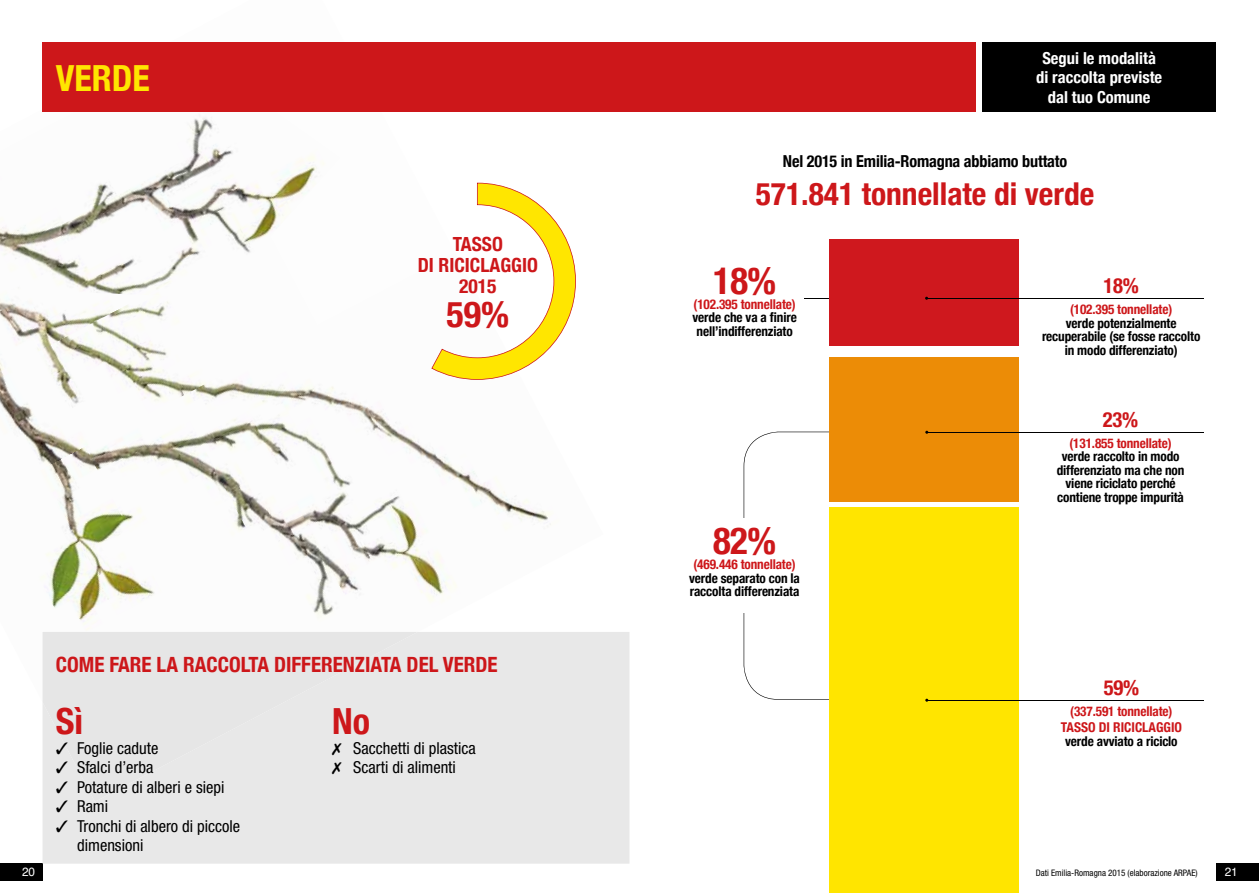
<style>
.page{position:relative;width:1259px;height:893px;background:#fff}
.page>*{position:absolute;margin:0;border:0;box-sizing:border-box;transform-origin:0 0}
.t1{font:700 condensed 37.5px "Helvetica Neue";color:#cd171a}
.t2{font:700 condensed 36px "Helvetica Neue";color:#cd171a}
.t3{font:700 condensed 36px "Helvetica Neue";color:#ffe600}
.t4{font:700 condensed 31.5px "Helvetica Neue";color:#cd171a}
.t5{font:700 condensed 21px "Helvetica Neue";color:#cd171a}
.t6{font:700 condensed 19.5px/21px "Helvetica Neue";color:#cd171a;text-align:center}
.t7{font:condensed 16.5px/19.5px "Helvetica Neue LT Std";color:#000}
.t8{font:700 condensed 16.5px/19.5px "Helvetica Neue";color:#fff;text-align:center}
.t9{font:700 condensed 16.5px "Helvetica Neue";letter-spacing:-.01em;color:#000}
.t10{font:700 condensed 13.5px/13.5px "Helvetica Neue";letter-spacing:-.01em;color:#000}
.t11{font:700 condensed 13.5px/16.2px "Helvetica Neue";letter-spacing:-.01em;color:#cd171a;text-align:center}
.t12{font:12px "Helvetica";color:#fff}
.t13{font:condensed 9px "Helvetica Neue LT Std";color:#000}
</style>
<div class="page">
<div style="left:0;top:864px;width:43px;height:17px;background:#000"></div>
<div style="left:1216px;top:864px;width:43px;height:17px;background:#000"></div>
<img style="left:301px;top:386px;width:250px;height:231px">
<img style="left:257px;top:42px;width:124px;height:1px">
<img style="left:168px;top:42px;width:89px;height:1px">
<img style="left:0;top:301px;width:317px;height:191px">
<img style="left:0;top:301px;width:146px;height:71px">
<img style="left:85px;top:398px;width:216px;height:160px">
<img style="left:0;top:298px;width:40px;height:14px">
<img style="left:0;top:446px;width:183px;height:256px">
<img style="left:0;top:52px;width:324px;height:243px">
<svg style="left:743px;top:432px;width:86px;height:268px"></svg>
<hr style="left:804px;top:298px;width:46px;height:1px;background:#000">
<div style="left:829px;top:239px;width:190px;height:118px;background:#cf181e"></div>
<div style="left:829px;top:357px;width:190px;height:150px;background:#ec8c06"></div>
<div style="left:829px;top:507px;width:190px;height:386px;background:#ffe500"></div>
<div style="left:668px;top:518px;width:153px;height:95px;background:#fff"></div>
<hr style="left:926px;top:298px;width:277px;height:1px;background:#000">
<hr style="left:927px;top:700px;width:276px;height:1px;background:#000">
<hr style="left:927px;top:432px;width:276px;height:1px;background:#000">
<div style="left:820px;top:346px;width:206px;height:11px;background:#fff"></div>
<hr style="left:817px;top:503px;width:205px;height:4px;background:#fff">
<svg style="left:431px;top:183px;width:145px;height:197px"></svg>
<div style="left:43px;top:632px;width:586px;height:232px;background:#e8e8e8"></div>
<div style="left:43px;top:632px;width:375px;height:170px;background:#e6e6e6"></div>
<div style="left:43px;top:43px;width:932px;height:69px;background:#cd171a"></div>
<div style="left:982px;top:43px;width:234px;height:69px;background:#000"></div>
<h2 class="t3" style="left:56px;top:49px;width:95px">VERDE</h2>
<h3 class="t6" style="left:418px;top:232px;width:122px">TASSO<br>DI RICICLAGGIO<br>2015</h3>
<h2 class="t2" style="left:446px;top:285px;width:64px">59%</h2>
<h3 class="t5" style="left:56px;top:647px;width:443px">COME FARE LA RACCOLTA DIFFERENZIATA DEL VERDE</h3>
<h2 class="t2" style="left:56px;top:691px;width:29px">Sì</h2>
<p class="t7" style="left:56px;top:738px;width:104px">✓ Foglie cadute</p>
<p class="t7" style="left:56px;top:757px;width:99px">✓ Sfalci d’erba</p>
<p class="t7" style="left:56px;top:777px;width:170px">✓ Potature di alberi e siepi</p>
<p class="t7" style="left:56px;top:796px;width:54px">✓ Rami</p>
<p class="t7" style="left:77px;top:816px;width:165px;text-indent:-21px">✓ Tronchi di albero di piccole dimensioni</p>
<h2 class="t2" style="left:332px;top:691px;width:39px">No</h2>
<p class="t7" style="left:332px;top:738px;width:145px">✗ Sacchetti di plastica ✗ Scarti di alimenti</p>
<p class="t8" style="left:1036px;top:47px;width:128px">Segui le modalità di raccolta previste dal tuo Comune</p>
<p class="t9" style="left:783px;top:147px;width:286px">Nel 2015 in Emilia-Romagna abbiamo buttato</p>
<h3 class="t4" style="left:756px;top:167px;width:340px">571.841 tonnellate di verde</h3>
<h1 class="t1" style="left:713px;top:249px;width:65px">18%</h1>
<p class="t11" style="left:693px;top:295px;width:104px">(102.395 tonnellate)</p>
<p class="t10" style="left:692px;top:310px;width:106px">verde che va a finire nell’indifferenziato</p>
<h1 class="t1" style="left:713px;top:510px;width:65px">82%</h1>
<p class="t11" style="left:693px;top:555px;width:104px">(469.446 tonnellate)</p>
<p class="t10" style="left:689px;top:570px;width:112px">verde separato con la raccolta differenziata</p>
<h3 class="t5" style="left:1103px;top:268px;width:37px">18%</h3>
<p class="t11" style="left:1070px;top:300px;width:104px">(102.395 tonnellate)</p>
<p class="t10" style="left:1042px;top:315px;width:160px;text-align:center">verde potenzialmente recuperabile (se fosse raccolto in modo differenziato)</p>
<h3 class="t5" style="left:1103px;top:402px;width:37px">23%</h3>
<p class="t11" style="left:1069px;top:434px;width:104px">(131.855 tonnellate)</p>
<p class="t10" style="left:1056px;top:449px;width:129px;text-align:center">verde raccolto in modo differenziato ma che non viene riciclato perché contiene troppe impurità</p>
<h3 class="t5" style="left:1103px;top:670px;width:37px">59%</h3>
<p class="t11" style="left:1060px;top:702px;width:123px">(337.591 tonnellate)<br>TASSO DI RICICLAGGIO</p>
<p class="t10" style="left:1065px;top:733px;width:114px">verde avviato a riciclo</p>
<p class="t12" style="left:22px;top:863px;width:14px">20</p>
<p class="t12" style="left:1224px;top:863px;width:14px">21</p>
<p class="t13" style="left:1035px;top:868px;width:164px">Dati Emilia-Romagna 2015 (elaborazione ARPAE)</p>
</div>
